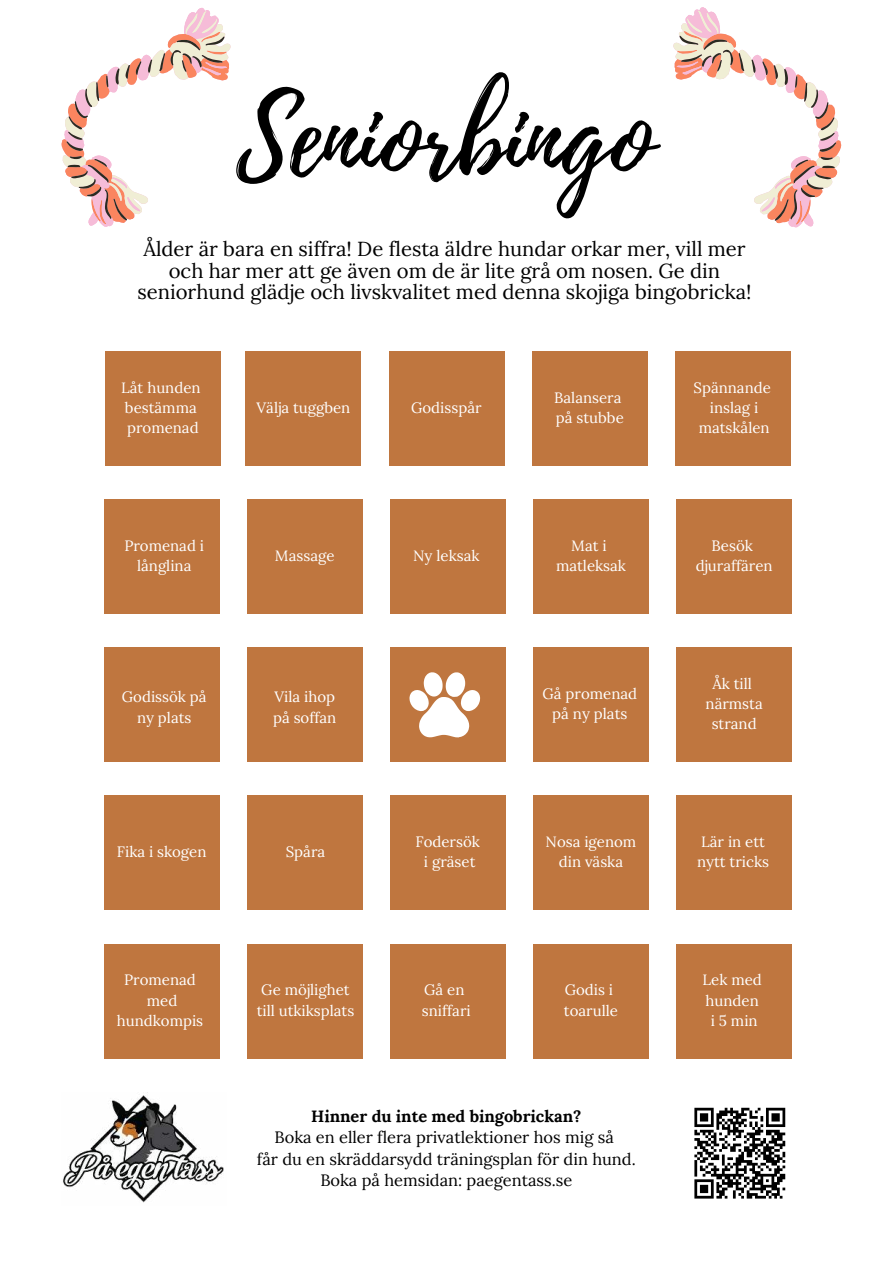
<style>
.page{position:relative;width:893px;height:1264px;background:#fff}
.page>*{position:absolute;margin:0;border:0;box-sizing:border-box;transform-origin:0 0}
.t1{font:107.7px "Playlist Script";color:#000}
.t2{font:20.25px/21.9px "Lora";color:#000;text-align:center}
.t3{font:16.35px/21.3px "Lora";color:#000;text-align:center}
.t4{font:700 16.35px "Lora";color:#000}
.t5{font:15px/20.2px "Lora";color:#fff;text-align:center}
</style>
<div class="page">
<img style="left:63px;top:1092px;width:161px;height:111px">
<div style="left:105px;top:351px;width:115px;height:115px;background:#bf763f"></div>
<div style="left:246px;top:351px;width:115px;height:115px;background:#bf763f"></div>
<div style="left:389px;top:351px;width:115px;height:115px;background:#bf763f"></div>
<div style="left:532px;top:351px;width:115px;height:115px;background:#bf763f"></div>
<div style="left:675px;top:351px;width:115px;height:115px;background:#bf763f"></div>
<div style="left:104px;top:499px;width:115px;height:115px;background:#bf763f"></div>
<div style="left:247px;top:499px;width:115px;height:115px;background:#bf763f"></div>
<div style="left:390px;top:499px;width:115px;height:115px;background:#bf763f"></div>
<div style="left:533px;top:499px;width:115px;height:115px;background:#bf763f"></div>
<div style="left:676px;top:499px;width:115px;height:115px;background:#bf763f"></div>
<div style="left:104px;top:647px;width:115px;height:115px;background:#bf763f"></div>
<div style="left:247px;top:647px;width:115px;height:115px;background:#bf763f"></div>
<div style="left:390px;top:647px;width:115px;height:115px;background:#bf763f"></div>
<div style="left:533px;top:647px;width:115px;height:115px;background:#bf763f"></div>
<div style="left:676px;top:647px;width:115px;height:115px;background:#bf763f"></div>
<div style="left:104px;top:795px;width:115px;height:115px;background:#bf763f"></div>
<div style="left:247px;top:795px;width:115px;height:115px;background:#bf763f"></div>
<div style="left:390px;top:795px;width:115px;height:115px;background:#bf763f"></div>
<div style="left:533px;top:795px;width:115px;height:115px;background:#bf763f"></div>
<div style="left:676px;top:795px;width:115px;height:115px;background:#bf763f"></div>
<div style="left:104px;top:943px;width:115px;height:115px;background:#bf763f"></div>
<div style="left:247px;top:943px;width:115px;height:115px;background:#bf763f"></div>
<div style="left:390px;top:943px;width:115px;height:115px;background:#bf763f"></div>
<div style="left:533px;top:943px;width:115px;height:115px;background:#bf763f"></div>
<div style="left:676px;top:943px;width:115px;height:115px;background:#bf763f"></div>
<svg style="left:694px;top:1107px;width:92px;height:92px"></svg>
<svg style="left:409px;top:672px;width:71px;height:65px"></svg>
<svg style="left:673px;top:7px;width:168px;height:220px"></svg>
<svg style="left:61px;top:7px;width:170px;height:220px"></svg>
<h1 class="t1" style="left:236px;top:61px;width:418px">Seniorbingo</h1>
<h2 class="t2" style="left:137px;top:236px;width:615px">Ålder är bara en siffra! De flesta äldre hundar orkar mer, vill mer och har mer att ge även om de är lite grå om nosen. Ge din seniorhund glädje och livskvalitet med denna skojiga bingobricka!</h2>
<p class="t5" style="left:121px;top:376px;width:81px;text-align:left">Låt hunden bestämma promenad</p>
<p class="t5" style="left:256px;top:396px;width:95px">Välja tuggben</p>
<p class="t5" style="left:411px;top:396px;width:72px">Godisspår</p>
<p class="t5" style="left:554px;top:386px;width:71px;text-align:left">Balansera på stubbe</p>
<p class="t5" style="left:693px;top:376px;width:79px">Spännande inslag i matskålen</p>
<p class="t5" style="left:124px;top:534px;width:81px">Promenad i långlina</p>
<p class="t5" style="left:275px;top:544px;width:61px">Massage</p>
<p class="t5" style="left:413px;top:544px;width:68px">Ny leksak</p>
<p class="t5" style="left:556px;top:534px;width:71px">Mat i matleksak</p>
<p class="t5" style="left:695px;top:534px;width:78px">Besök djuraffären</p>
<p class="t5" style="left:122px;top:686px;width:86px">Godissök på ny plats</p>
<p class="t5" style="left:273px;top:686px;width:65px;text-align:left">Vila ihop på soffan</p>
<p class="t5" style="left:542px;top:682px;width:96px">Gå promenad på ny plats</p>
<p class="t5" style="left:705px;top:672px;width:59px">Åk till närmsta strand</p>
<p class="t5" style="left:117px;top:840px;width:91px">Fika i skogen</p>
<p class="t5" style="left:286px;top:840px;width:41px">Spåra</p>
<p class="t5" style="left:415px;top:830px;width:66px">Fodersök i gräset</p>
<p class="t5" style="left:545px;top:830px;width:92px">Nosa igenom din väska</p>
<p class="t5" style="left:697px;top:830px;width:73px;text-align:left">Lär in ett nytt tricks</p>
<p class="t5" style="left:117px;top:968px;width:88px">Promenad med hundkompis</p>
<p class="t5" style="left:257px;top:978px;width:99px">Ge möjlighet till utkiksplats</p>
<p class="t5" style="left:422px;top:978px;width:50px;text-align:left">Gå en sniffari</p>
<p class="t5" style="left:564px;top:978px;width:55px;text-align:left">Godis i toarulle</p>
<p class="t4" style="left:311px;top:1102px;width:272px">Hinner du inte med bingobrickan?</p>
<p class="t3" style="left:257px;top:1125px;width:380px">Boka en eller flera privatlektioner hos mig så<br>får du en skräddarsydd träningsplan för din hund.<br>Boka på hemsidan: paegentass.se</p>
<p class="t5" style="left:702px;top:968px;width:61px">Lek med hunden i 5 min</p>
</div>
